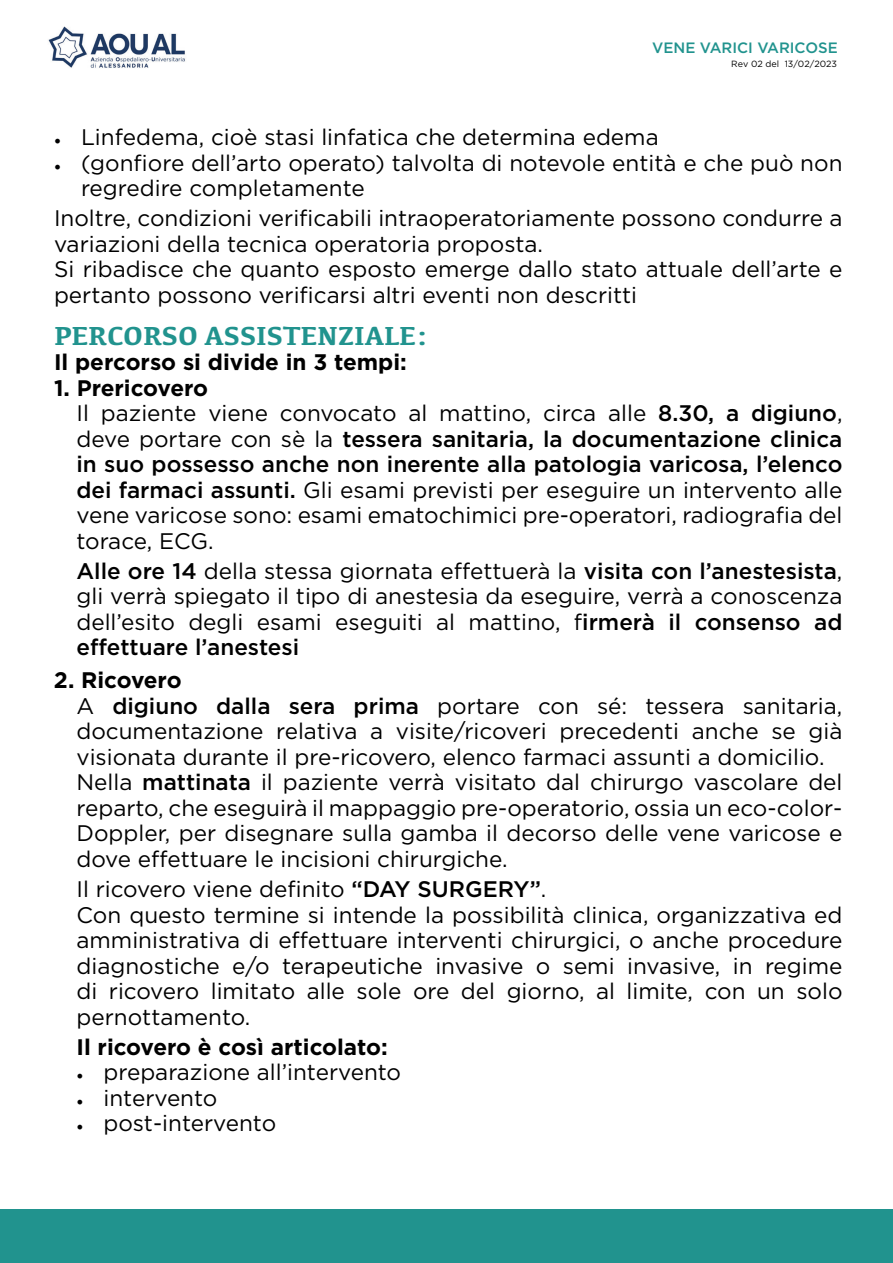
<style>
.page{position:relative;width:893px;height:1263px;background:#fff}
.page>*{position:absolute;margin:0;border:0;box-sizing:border-box;transform-origin:0 0}
.t1{font:700 27px "Kefa";color:#21938e}
.t2{font:22.5px/25.5px "Gotham";color:#000;text-align:justify}
.t3{font:700 22.5px "Gotham";color:#000}
.t4{font:500 15px "Gotham";color:#21938e}
.t5{font:9px "Gotham";color:#000}
.s1{font-family:"Minion Pro";font-size:18px;color:#000001}
.s2{font-weight:500}
</style>
<div class="page">
<div style="left:0;top:1209px;width:893px;height:54px;background:#21938e"></div>
<img style="left:48px;top:26px;width:137px;height:42px">
<p class="t4" style="left:652px;top:38px;width:187px">VENE VARICI VARICOSE</p>
<p class="t5" style="left:731px;top:58px;width:107px">Rev 02 del 13/02/2023</p>
<p class="t2" style="left:54px;top:124px;width:606px"><span class="s1">•</span> Linfedema, cioè stasi linfatica che determina edema</p>
<p class="t2" style="left:81px;top:150px;width:763px;text-indent:-27px"><span class="s1">•</span> (gonfiore dell’arto operato) talvolta di notevole entità e che può non regredire completamente</p>
<p class="t2" style="left:54px;top:205px;width:790px">Inoltre, condizioni verificabili intraoperatoriamente possono condurre a variazioni della tecnica operatoria proposta.</p>
<p class="t2" style="left:54px;top:256px;width:790px">Si ribadisce che quanto esposto emerge dallo stato attuale dell’arte e pertanto possono verificarsi altri eventi non descritti</p>
<p class="t1" style="left:54px;top:318px;width:376px">PERCORSO ASSISTENZIALE:</p>
<p class="t3" style="left:54px;top:348px;width:354px">Il percorso si divide in 3 tempi:</p>
<p class="t3" style="left:54px;top:373px;width:156px">1. Prericovero</p>
<p class="t2" style="left:76px;top:400px;width:768px">Il paziente viene convocato al mattino, circa alle <span class="s2">8.30, a digiuno</span>, deve portare con sè la <span class="s2">tessera sanitaria, la documentazione clinica in suo possesso anche non inerente alla patologia varicosa, l’elenco dei farmaci assunti.</span> Gli esami previsti per eseguire un intervento alle vene varicose sono: esami ematochimici pre-operatori, radiografia del torace, ECG.</p>
<p class="t2" style="left:76px;top:558px;width:767px"><span class="s2">Alle ore 14</span> della stessa giornata effettuerà la <span class="s2">visita con l’anestesista</span>, gli verrà spiegato il tipo di anestesia da eseguire, verrà a conoscenza dell’esito degli esami eseguiti al mattino, f<span class="s2">irmerà il consenso ad effettuare l’anestesi</span></p>
<p class="t3" style="left:54px;top:665px;width:129px">2. Ricovero</p>
<p class="t2" style="left:76px;top:693px;width:767px">A <span class="s2">digiuno dalla sera prima</span> portare con sé: tessera sanitaria, documentazione relativa a visite/ricoveri precedenti anche se già visionata durante il pre-ricovero, elenco farmaci assunti a domicilio.</p>
<p class="t2" style="left:76px;top:769px;width:768px">Nella <span class="s2">mattinata</span> il paziente verrà visitato dal chirurgo vascolare del reparto, che eseguirà il mappaggio pre-operatorio, ossia un eco-color-Doppler, per disegnare sulla gamba il decorso delle vene varicose e dove effettuare le incisioni chirurgiche.</p>
<p class="t2" style="left:76px;top:876px;width:471px">Il ricovero viene definito <span class="s2">“DAY SURGERY”</span>.</p>
<p class="t2" style="left:76px;top:901px;width:768px">Con questo termine si intende la possibilità clinica, organizzativa ed amministrativa di effettuare interventi chirurgici, o anche procedure diagnostiche e/o terapeutiche invasive o semi invasive, in regime di ricovero limitato alle sole ore del giorno, al limite, con un solo pernottamento.</p>
<p class="t3" style="left:76px;top:1031px;width:313px">Il ricovero è così articolato:</p>
<p class="t2" style="left:76px;top:1059px;width:326px"><span class="s1">•</span> preparazione all’intervento</p>
<p class="t2" style="left:76px;top:1084px;width:142px"><span class="s1">•</span> intervento</p>
<p class="t2" style="left:76px;top:1110px;width:201px"><span class="s1">•</span> post-intervento</p>
</div>
